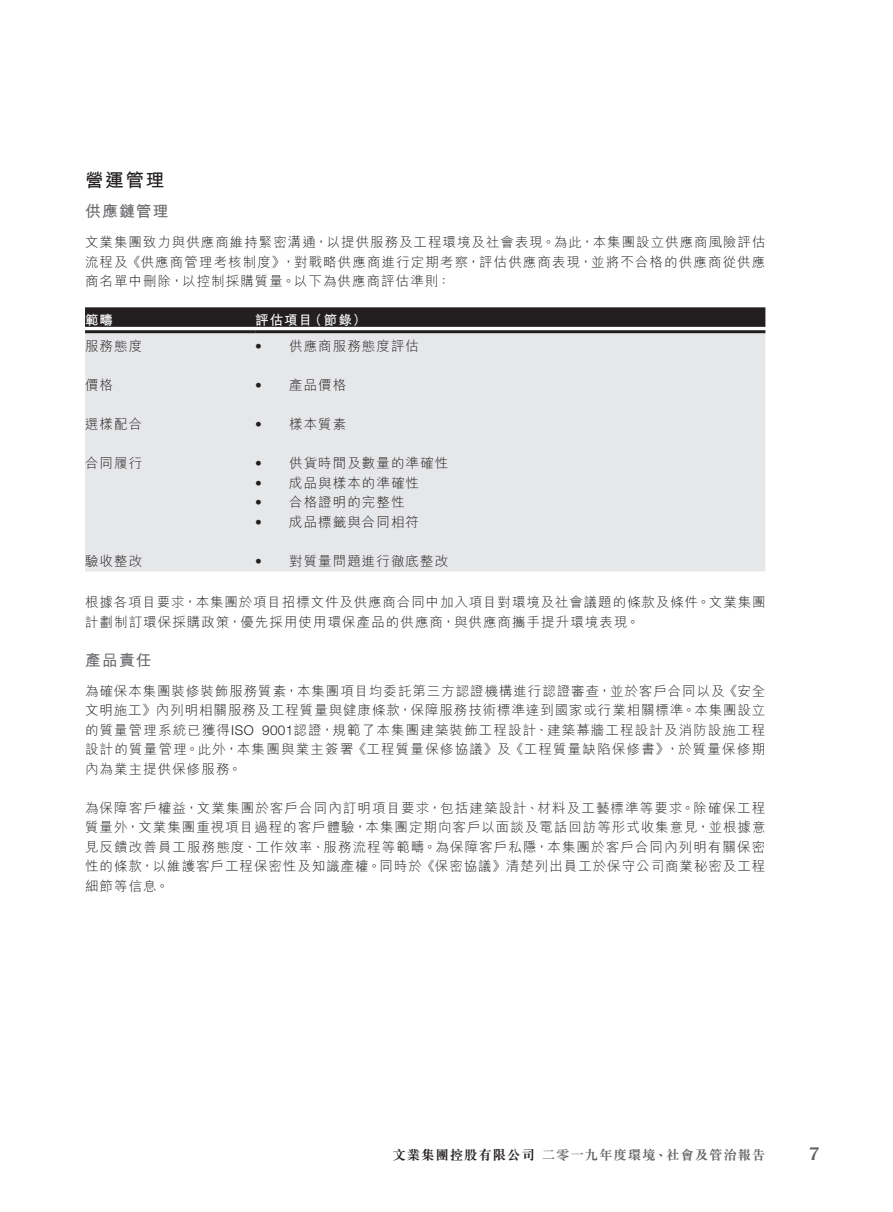
<style>
.page{position:relative;width:893px;height:1212px;background:#fff}
.page>*{position:absolute;margin:0;border:0;box-sizing:border-box;transform-origin:0 0}
.Heading_1{font:700 18.75px "M Hei HK";color:#231f20}
.t1{font:700 18px "Versailles LT Std";color:#636366}
.Heading_2{font:700 15.75px "M Hei HK";letter-spacing:.08em;color:#6c6d70}
.Body_Text{font:300 13.5px/19.5px "M Hei HK";letter-spacing:.08em;color:#231f20;text-align:justify}
.t2{font:700 13.5px "M Sung HK";letter-spacing:.06em;color:#636366}
.Body_Text-2{font:700 13.5px "M Hei HK";letter-spacing:.08em;color:#fff}
.s1{font-family:"Helvetica Neue LT Std"}
.s2{color:#231f20}
</style>
<div class="page">
<svg style="left:85px;top:307px;width:680px;height:20px;background:#282425"></svg>
<div style="left:85px;top:333px;width:680px;height:238px;background:#e6e7e9"></div>
<hr style="left:85px;top:330px;width:170px;height:3px;background:#231f20">
<hr style="left:255px;top:330px;width:510px;height:3px;background:#231f20">
<p class="Heading_1" style="left:85px;top:166px;width:81px">營運管理</p>
<p class="Heading_2" style="left:85px;top:200px;width:85px">供應鏈管理</p>
<p class="Body_Text" style="left:85px;top:232px;width:682px">文業集團致力與供應商維持緊密溝通，以提供服務及工程環境及社會表現。為此，本集團設立供應商風險評估流程及《供應商管理考核制度》，對戰略供應商進行定期考察，評估供應商表現，並將不合格的供應商從供應商名單中刪除，以控制採購質量。以下為供應商評估準則：</p>
<p class="Body_Text-2" style="left:85px;top:310px;width:30px">範疇</p>
<p class="Body_Text-2" style="left:255px;top:310px;width:113px">評估項目（節錄）</p>
<p class="Body_Text" style="left:85px;top:336px;width:59px">服務態度</p>
<p class="Body_Text" style="left:255px;top:336px;width:165px"><span class="s1">•</span> 供應商服務態度評估</p>
<p class="Body_Text" style="left:85px;top:375px;width:30px">價格</p>
<p class="Body_Text" style="left:255px;top:375px;width:93px"><span class="s1">•</span> 產品價格</p>
<p class="Body_Text" style="left:85px;top:414px;width:59px">選樣配合</p>
<p class="Body_Text" style="left:255px;top:414px;width:93px"><span class="s1">•</span> 樣本質素</p>
<p class="Body_Text" style="left:85px;top:453px;width:59px">合同履行</p>
<p class="Body_Text" style="left:255px;top:453px;width:195px"><span class="s1">•</span> 供貨時間及數量的準確性</p>
<p class="Body_Text" style="left:255px;top:473px;width:165px"><span class="s1">•</span> 成品與樣本的準確性</p>
<p class="Body_Text" style="left:255px;top:492px;width:151px"><span class="s1">•</span> 合格證明的完整性</p>
<p class="Body_Text" style="left:255px;top:512px;width:165px"><span class="s1">•</span> 成品標籤與合同相符</p>
<p class="Body_Text" style="left:85px;top:551px;width:59px">驗收整改</p>
<p class="Body_Text" style="left:255px;top:551px;width:195px"><span class="s1">•</span> 對質量問題進行徹底整改</p>
<p class="Body_Text" style="left:85px;top:592px;width:682px">根據各項目要求，本集團於項目招標文件及供應商合同中加入項目對環境及社會議題的條款及條件。文業集團計劃制訂環保採購政策，優先採用使用環保產品的供應商，與供應商攜手提升環境表現。</p>
<p class="Heading_2" style="left:85px;top:648px;width:68px">產品責任</p>
<p class="Body_Text" style="left:85px;top:681px;width:682px">為確保本集團裝修裝飾服務質素，本集團項目均委託第三方認證機構進行認證審查，並於客戶合同以及《安全文明施工》內列明相關服務及工程質量與健康條款，保障服務技術標準達到國家或行業相關標準。本集團設立的質量管理系統已獲得<span class="s1">ISO 9001</span>認證，規範了本集團建築裝飾工程設計、建築幕牆工程設計及消防設施工程設計的質量管理。此外，本集團與業主簽署《工程質量保修協議》及《工程質量缺陷保修書》，於質量保修期內為業主提供保修服務。</p>
<p class="Body_Text" style="left:85px;top:798px;width:682px">為保障客戶權益，文業集團於客戶合同內訂明項目要求，包括建築設計、材料及工藝標準等要求。除確保工程質量外，文業集團重視項目過程的客戶體驗，本集團定期向客戶以面談及電話回訪等形式收集意見，並根據意見反饋改善員工服務態度、工作效率、服務流程等範疇。為保障客戶私隱，本集團於客戶合同內列明有關保密性的條款，以維護客戶工程保密性及知識產權。同時於《保密協議》清楚列出員工於保守公司商業秘密及工程細節等信息。</p>
<p class="t2" style="left:392px;top:1148px;width:375px"><span class="s2">文業集團控股有限公司</span>二零一九年度環境、社會及管治報告</p>
<h2 class="t1" style="left:809px;top:1143px;width:13px">7</h2>
</div>
